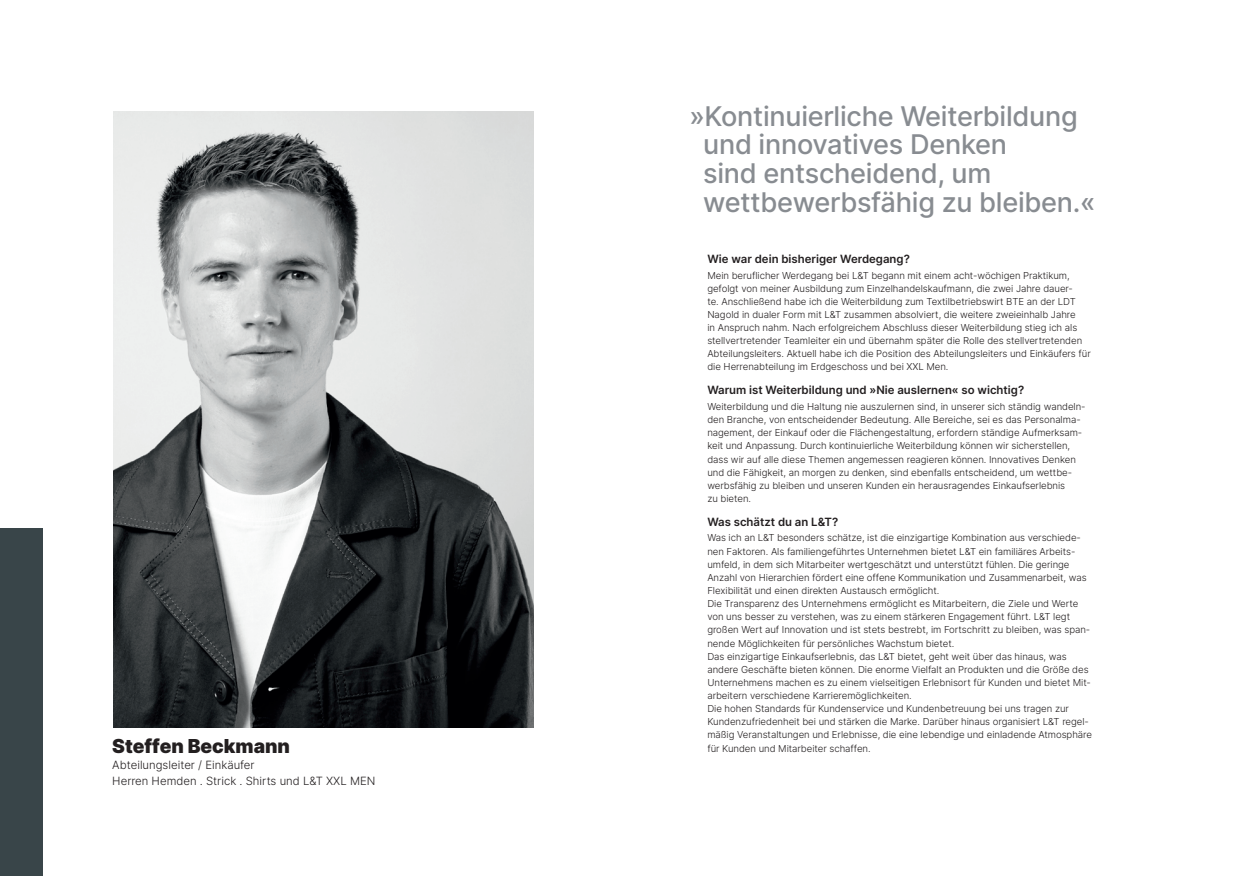
<style>
.page{position:relative;width:1241px;height:876px;background:#fff}
.page>*{position:absolute;margin:0;border:0;box-sizing:border-box;transform-origin:0 0}
.t1{font:500 27.12px/28.9px "Inter";letter-spacing:-.01em;color:#888c91}
.t2{font:900 19.25px "Inter";color:#231f20}
.t3{font:600 11.38px "Inter";color:#231f20}
.t4{font:300 11.38px/15.8px "Inter";color:#231f20}
.t5{font:300 9.62px/13.1px "Inter";letter-spacing:-.005em;color:#231f20}
</style>
<div class="page">
<div style="left:0;top:528px;width:42px;height:348px;background:#394549"></div>
<img style="left:113px;top:111px;width:420px;height:616px">
<h2 class="t2" style="left:112px;top:732px;width:179px">Steffen Beckmann</h2>
<p class="t4" style="left:112px;top:756px;width:264px">Abteilungsleiter / Einkäufer<br>Herren Hemden . Strick . Shirts und L&amp;T XXL MEN</p>
<h1 class="t1" style="left:703px;top:101px;width:394px;text-indent:-14px">»Kontinuierliche Weiterbildung und innovatives Denken<br>sind entscheidend, um wettbewerbsfähig zu bleiben.«</h1>
<p class="t3" style="left:707px;top:250px;width:204px">Wie war dein bisheriger Werdegang?</p>
<p class="t5" style="left:707px;top:268px;width:385px">Mein beruflicher Werdegang bei L&amp;T begann mit einem acht-wöchigen Praktikum, gefolgt von meiner Ausbildung zum Einzelhandelskaufmann, die zwei Jahre dauer-<br>te. Anschließend habe ich die Weiterbildung zum Textilbetriebswirt BTE an der LDT Nagold in dualer Form mit L&amp;T zusammen absolviert, die weitere zweieinhalb Jahre<br>in Anspruch nahm. Nach erfolgreichem Abschluss dieser Weiterbildung stieg ich als stellvertretender Teamleiter ein und übernahm später die Rolle des stellvertretenden Abteilungsleiters. Aktuell habe ich die Position des Abteilungsleiters und Einkäufers für die Herrenabteilung im Erdgeschoss und bei XXL Men.</p>
<p class="t3" style="left:707px;top:382px;width:318px">Warum ist Weiterbildung und »Nie auslernen« so wichtig?</p>
<p class="t5" style="left:707px;top:400px;width:380px">Weiterbildung und die Haltung nie auszulernen sind, in unserer sich ständig wandeln&shy;den Branche, von entscheidender Bedeutung. Alle Bereiche, sei es das Personalma&shy;nagement, der Einkauf oder die Flächengestaltung, erfordern ständige Aufmerksam&shy;keit und Anpassung. Durch kontinuierliche Weiterbildung können wir sicherstellen, dass wir auf alle diese Themen angemessen reagieren können. Innovatives Denken und die Fähigkeit, an morgen zu denken, sind ebenfalls entscheidend, um wettbe&shy;werbsfähig zu bleiben und unseren Kunden ein herausragendes Einkaufserlebnis<br>zu bieten.</p>
<p class="t3" style="left:707px;top:513px;width:132px">Was schätzt du an L&amp;T?</p>
<p class="t5" style="left:707px;top:531px;width:386px">Was ich an L&amp;T besonders schätze, ist die einzigartige Kombination aus verschiede&shy;nen Faktoren. Als familiengeführtes Unternehmen bietet L&amp;T ein familiäres Arbeits&shy;umfeld, in dem sich Mitarbeiter wertgeschätzt und unterstützt fühlen. Die geringe Anzahl von Hierarchien fördert eine offene Kommunikation und Zusammenarbeit, was Flexibilität und einen direkten Austausch ermöglicht.<br>Die Transparenz des Unternehmens ermöglicht es Mitarbeitern, die Ziele und Werte von uns besser zu verstehen, was zu einem stärkeren Engagement führt. L&amp;T legt großen Wert auf Innovation und ist stets bestrebt, im Fortschritt zu bleiben, was span&shy;nende Möglichkeiten für persönliches Wachstum bietet.<br>Das einzigartige Einkaufserlebnis, das L&amp;T bietet, geht weit über das hinaus, was andere Geschäfte bieten können. Die enorme Vielfalt an Produkten und die Größe des Unternehmens machen es zu einem vielseitigen Erlebnisort für Kunden und bietet Mit&shy;arbeitern verschiedene Karrieremöglichkeiten.<br>Die hohen Standards für Kundenservice und Kundenbetreuung bei uns tragen zur Kundenzufriedenheit bei und stärken die Marke. Darüber hinaus organisiert L&amp;T regel&shy;mäßig Veranstaltungen und Erlebnisse, die eine lebendige und einladende Atmosphäre für Kunden und Mitarbeiter schaffen.</p>
</div>
